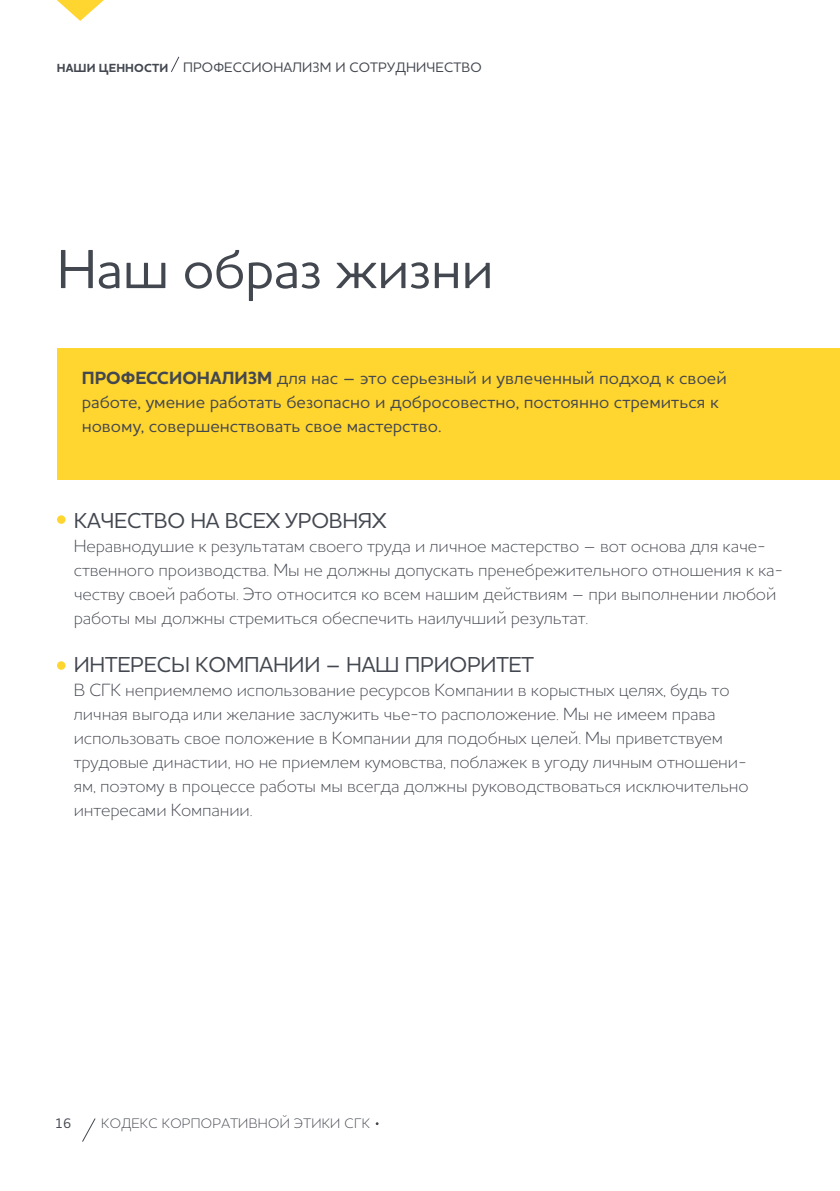
<style>
.page{position:relative;width:840px;height:1191px;background:#fff}
.page>*{position:absolute;margin:0;border:0;box-sizing:border-box;transform-origin:0 0}
.t1{font:500 56px "Houschka Pro";letter-spacing:-.01em;color:#43474f}
.t2{font:500 22px "Houschka Pro";letter-spacing:-.01em;color:#43474f}
.t3{font:300 18px/24px "Houschka Pro";letter-spacing:-.01em;color:#43474f}
.t4{font:500 18px/24px "Houschka Pro";color:#43474f}
.t5{font:700 18px "Houschka Pro";color:#43474f}
.t6{font:500 14px "Houschka Pro";color:#43474f}
.t7{font:300 14px "Houschka Pro";letter-spacing:.02em;color:#43474f}
.t8{font:700 12px "Houschka Pro";letter-spacing:.01em;color:#43474f}
.s1{font-weight:500;font-size:14px}
.s2{font-weight:700}
</style>
<div class="page">
<svg style="left:82px;top:1118px;width:14px;height:24px"></svg>
<svg style="left:57px;top:0;width:47px;height:21px"></svg>
<svg style="left:171px;top:56px;width:8px;height:16px"></svg>
<div style="left:57px;top:349px;width:782px;height:131px;background:#ffd530"></div>
<div style="left:57px;top:515px;width:8px;height:9px;background:#ffd530;border-radius:50%"></div>
<div style="left:57px;top:661px;width:8px;height:9px;background:#ffd530;border-radius:50%"></div>
<p class="t8" style="left:57px;top:60px;width:137px">Наши ценности <span class="s1">ПРО</span></p>
<p class="t6" style="left:213px;top:58px;width:22px">ФЕССИОНАЛИЗ</p>
<p class="t6" style="left:319px;top:58px;width:40px">М И СОТРУДНИ</p>
<p class="t6" style="left:426px;top:58px;width:19px">ЧЕСТВО</p>
<h1 class="t1" style="left:57px;top:233px;width:438px">Наш образ жизни</h1>
<p class="t4" style="left:82px;top:365px;width:646px;text-indent:175px"><span class="s2">М</span> для нас – это серьезный и увлеченный подход к своей работе, умение работать безопасно и добросовестно, постоянно стремиться к новому, совершенствовать свое мастерство.</p>
<p class="t5" style="left:82px;top:366px;width:14px">ПРО</p>
<p class="t5" style="left:121px;top:366px;width:102px">ФЕССИОНАЛИЗ</p>
<p class="t2" style="left:74px;top:506px;width:314px">Качество на всех уровнях</p>
<p class="t3" style="left:74px;top:533px;width:710px">Неравнодушие к результатам своего труда и личное мастерство – вот основа для каче&shy;ственного производства. Мы не должны допускать пренебрежительного отношения к ка&shy;честву своей работы. Это относится ко всем нашим действиям – при выполнении любой работы мы должны стремиться обеспечить наилучший результат.</p>
<p class="t2" style="left:74px;top:650px;width:461px">Интересы Ком пании – наш приоритет</p>
<p class="t3" style="left:74px;top:677px;width:676px">В СГК неприемлемо использование ресурсов Компании в корыстных целях, будь то личная выгода или желание заслужить чье-то расположение. Мы не имеем права использовать свое положение в Компании для подобных целей. Мы приветствуем трудовые династии, но не приемлем кумовства, поблажек в угоду личным отношени&shy;ям, поэтому в процессе работы мы всегда должны руководствоваться исключительно интересами Компании.</p>
<p class="t6" style="left:55px;top:1114px;width:18px">16</p>
<p class="t7" style="left:101px;top:1114px;width:270px">КОДЕКС КОРПОРАТИВНОЙ ЭТИКИ СГК</p>
</div>
